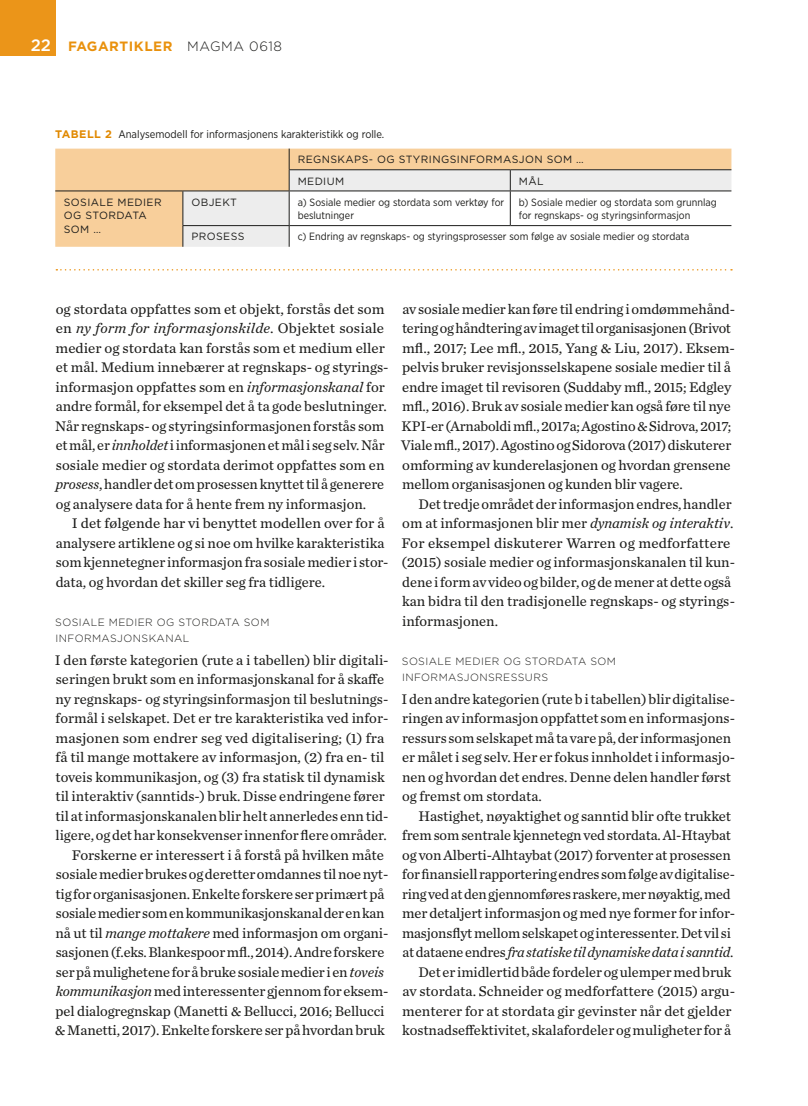
<style>
.page{position:relative;width:808px;height:1106px;background:#fff}
.page>*{position:absolute;margin:0;border:0;box-sizing:border-box;transform-origin:0 0}
.b1a_f{font:14.55px/19.5px "Chronicle Text G2";letter-spacing:-.005em;color:#1d1d1b}
.b1af-_f{font:14.55px/19.5px "Chronicle Text G2";color:#1d1d1b}
.t1{font:700 13.5px "Gotham";letter-spacing:.04em;color:#e9910d}
.th1_f_m1t_t{font:10.95px "Gotham Narrow";color:#1d1d1b}
.tk1af-_f{font:10.5px/13.5px "Gotham Narrow";color:#1d1d1b}
.m3t_t{font:300 10.5px/16.5px "Gotham";letter-spacing:.04em;color:#1d1d1b}
.th1af-_f{font:10.5px/13.5px "Gotham";letter-spacing:.04em;color:#1d1d1b}
.s1{font-weight:500;font-size:16.5px;color:#fff}
.s2{font-weight:300;color:#1d1d1b}
.s3{font-family:"Gotham";font-weight:700;color:#e18900}
.s4{font-style:italic}
</style>
<div class="page">
<div style="left:0;top:0;width:55px;height:55px;background:#eb9519"></div>
<div style="left:55px;top:149px;width:676px;height:98px;background:#f8cf9b"></div>
<svg style="left:183px;top:170px;width:548px;height:77px"></svg>
<hr style="left:289px;top:169px;width:221px;height:1px;background:#1d1d1b">
<svg style="left:289px;top:149px;width:1px;height:41px"></svg>
<hr style="left:510px;top:169px;width:221px;height:1px;background:#1d1d1b">
<svg style="left:510px;top:170px;width:1px;height:20px"></svg>
<hr style="left:183px;top:190px;width:106px;height:1px;background:#1d1d1b">
<hr style="left:182px;top:191px;width:1px;height:34px;background:#1d1d1b">
<hr style="left:289px;top:190px;width:221px;height:1px;background:#1d1d1b">
<hr style="left:289px;top:191px;width:1px;height:34px;background:#1d1d1b">
<hr style="left:510px;top:190px;width:221px;height:1px;background:#1d1d1b">
<hr style="left:510px;top:191px;width:1px;height:34px;background:#1d1d1b">
<hr style="left:182px;top:225px;width:107px;height:1px;background:#1d1d1b">
<svg style="left:182px;top:226px;width:1px;height:21px"></svg>
<hr style="left:289px;top:225px;width:221px;height:1px;background:#1d1d1b">
<svg style="left:289px;top:226px;width:1px;height:21px"></svg>
<hr style="left:510px;top:225px;width:221px;height:1px;background:#1d1d1b">
<hr style="left:55px;top:190px;width:128px;height:1px;background:#1d1d1b">
<svg style="left:56px;top:269px;width:676px;height:1px"></svg>
<p class="t1" style="left:31px;top:37px;width:253px"><span class="s1">22</span> FAGARTIKLER <span class="s2">MAGMA 0618</span></p>
<p class="th1_f_m1t_t" style="left:55px;top:127px;width:331px"><span class="s3">TABELL 2</span> Analysemodell for informasjonens karakteristikk og rolle.</p>
<p class="th1af-_f" style="left:298px;top:153px;width:288px">REGNSKAPS- OG STYRINGSINFORMASJON SOM …</p>
<p class="th1af-_f" style="left:298px;top:174px;width:48px">MEDIUM</p>
<p class="th1af-_f" style="left:519px;top:174px;width:26px">MÅL</p>
<p class="th1af-_f" style="left:64px;top:195px;width:99px">SOSIALE MEDIER<br>OG STORDATA<br>SOM …</p>
<p class="th1af-_f" style="left:191px;top:195px;width:47px">OBJEKT</p>
<p class="tk1af-_f" style="left:298px;top:195px;width:208px">a) Sosiale medier og stordata som verktøy for beslutninger</p>
<p class="tk1af-_f" style="left:519px;top:195px;width:200px">b) Sosiale medier og stordata som grunnlag for regnskaps- og styringsinformasjon</p>
<p class="th1af-_f" style="left:191px;top:230px;width:55px">PROSESS</p>
<p class="tk1af-_f" style="left:298px;top:230px;width:393px">c) Endring av regnskaps- og styringsprosesser som følge av sosiale medier og stordata</p>
<p class="b1a_f" style="left:55px;top:298px;width:335px">og stordata oppfattes som et objekt, forstås det som en <span class="s4">ny form for informasjonskilde</span>. Objektet sosiale medier og stordata kan forstås som et medium eller et mål. Medium innebærer at regnskaps- og styrings&shy;informasjon oppfattes som en <span class="s4">informasjonskanal</span> for andre formål, for eksempel det å ta gode beslutninger.<br>Når regnskaps- og styringsinformasjonen forstås som et mål, er <span class="s4">innholdet</span> i informasjonen et mål i seg selv. Når sosiale medier og stordata derimot oppfattes som en <span class="s4">prosess</span>, handler det om prosessen knyttet til å generere og analysere data for å hente frem ny informasjon.</p>
<p class="b1a_f" style="left:56px;top:513px;width:334px;text-indent:16px">I det følgende har vi benyttet modellen over for å analysere artiklene og si noe om hvilke karakteristika som kjennetegner informasjon fra sosiale medier i stor&shy;data, og hvordan det skiller seg fra tidligere.</p>
<p class="m3t_t" style="left:55px;top:613px;width:216px">SOSIALE MEDIER OG STORDATA SOM<br>INFORMASJONSKANAL</p>
<p class="b1af-_f" style="left:55px;top:649px;width:335px">I den første kategorien (rute a i tabellen) blir digitali&shy;seringen brukt som en informasjonskanal for å skaffe ny regnskaps- og styringsinformasjon til beslutnings&shy;formål i selskapet. Det er tre karakteristika ved infor&shy;masjonen som endrer seg ved digitalisering; (1) fra få til mange mottakere av informasjon, (2) fra en- til toveis kommunikasjon, og (3) fra statisk til dynamisk til interaktiv (sanntids-) bruk. Disse endringene fører til at informasjonskanalen blir helt annerledes enn tid&shy;ligere, og det har konsekvenser innenfor flere områder.</p>
<p class="b1a_f" style="left:55px;top:844px;width:335px;text-indent:17px">Forskerne er interessert i å forstå på hvilken måte sosiale medier brukes og deretter omdannes til noe nyt&shy;tig for organisasjonen. Enkelte forskere ser primært på sosiale medier som en kommunikasjonskanal der en kan nå ut til <span class="s4">mange mottakere</span> med informasjon om organi&shy;sasjonen (f.eks. Blankespoor mfl., 2014). Andre forskere ser på mulighetene for å bruke sosiale medier i en <span class="s4">toveis kommunikasjon</span> med interessenter gjennom for eksem&shy;pel dialogregnskap (Manetti &amp; Bellucci, 2016; Bellucci &amp; Manetti, 2017). Enkelte forskere ser på hvordan bruk</p>
<p class="b1a_f" style="left:401px;top:298px;width:335px">av sosiale medier kan føre til endring i omdømmehånd&shy;tering og håndtering av imaget til organisasjonen (Brivot mfl., 2017; Lee mfl., 2015, Yang &amp; Liu, 2017). Eksem&shy;pelvis bruker revisjonsselskapene sosiale medier til å endre imaget til revisoren (Suddaby mfl., 2015; Edgley mfl., 2016). Bruk av sosiale medier kan også føre til nye KPI-er (Arnaboldi mfl., 2017a; Agostino &amp; Sidrova, 2017; Viale mfl., 2017). Agostino og Sidorova (2017) diskuterer omforming av kunderelasjonen og hvordan grensene mellom organisasjonen og kunden blir vagere.</p>
<p class="b1a_f" style="left:401px;top:493px;width:335px;text-indent:17px">Det tredje området der informasjon endres, handler om at informasjonen blir mer <span class="s4">dynamisk og interaktiv</span>.<br>For eksempel diskuterer Warren og medforfattere (2015) sosiale medier og informasjonskanalen til kun&shy;dene i form av video og bilder, og de mener at dette også kan bidra til den tradisjonelle regnskaps- og styrings&shy;informasjonen.</p>
<p class="m3t_t" style="left:402px;top:652px;width:216px">SOSIALE MEDIER OG STORDATA SOM<br>INFORMASJONSRESSURS</p>
<p class="b1af-_f" style="left:401px;top:688px;width:335px">I den andre kategorien (rute b i tabellen) blir digitalise&shy;ringen av informasjon oppfattet som en informasjons&shy;ressurs som selskapet må ta vare på, der informasjonen er målet i seg selv. Her er fokus innholdet i informasjo&shy;nen og hvordan det endres. Denne delen handler først og fremst om stordata.</p>
<p class="b1a_f" style="left:402px;top:805px;width:334px;text-indent:16px">Hastighet, nøyaktighet og sanntid blir ofte trukket frem som sentrale kjennetegn ved stordata. Al-Htaybat og von Alberti-Alhtaybat (2017) forventer at prosessen for finansiell rapportering endres som følge av digitalise&shy;ring ved at den gjennomføres raskere, mer nøyaktig, med mer detaljert informasjon og med nye former for infor&shy;masjonsflyt mellom selskapet og interessenter. Det vil si at dataene endres <span class="s4">fra statiske til dynamiske data i sanntid</span>.</p>
<p class="b1a_f" style="left:402px;top:961px;width:334px;text-indent:16px">Det er imidlertid både fordeler og ulemper med bruk av stordata. Schneider og medforfattere (2015) argu&shy;menterer for at stordata gir gevinster når det gjelder kostnadseffektivitet, skalafordeler og muligheter for å</p>
</div>
